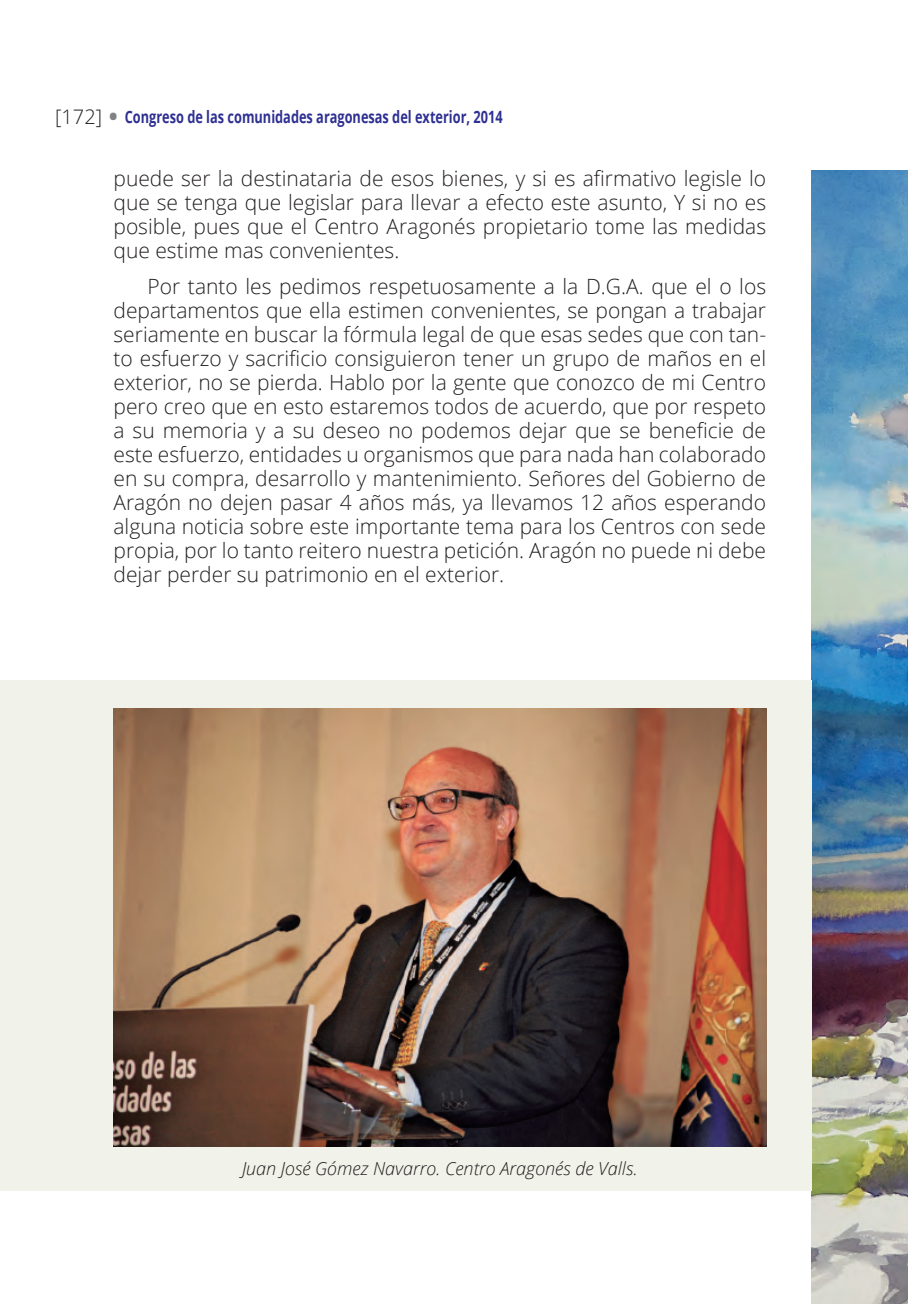
<style>
.page{position:relative;width:908px;height:1304px;background:#fff}
.page>*{position:absolute;margin:0;border:0;box-sizing:border-box;transform-origin:0 0}
.t1{font:300 21px/24px "Open Sans";color:#231f20;text-align:justify}
.t2{font:italic 300 18px "Open Sans";color:#231f20}
.t3{font:700 17px "Open Sans";color:#2e3092;scale:.75 1}
.s1{font-weight:300;font-size:20px;color:#231f20}
.s2{font-size:24px;color:#808285}
</style>
<div class="page">
<img style="left:811px;top:170px;width:97px;height:1134px">
<div style="left:0;top:680px;width:811px;height:511px;background:#f1f2e9"></div>
<img style="left:113px;top:709px;width:652px;height:438px">
<p class="t3" style="left:55px;top:105px;width:598px"><span class="s1">[172]</span> <span class="s2">•</span> Congreso de las comunidades aragonesas del exterior, 2014</p>
<p class="t1" style="left:113px;top:166px;width:654px">puede ser la destinataria de esos bienes, y si es afirmativo legisle lo que se tenga que legislar para llevar a efecto este asunto, Y si no es posible, pues que el Centro Aragonés propietario tome las medidas que estime mas convenientes.</p>
<p class="t1" style="left:113px;top:273px;width:654px;text-indent:34px">Por tanto les pedimos respetuosamente a la D.G.A. que el o los departamentos que ella estimen convenientes, se pongan a trabajar seriamente en buscar la fórmula legal de que esas sedes que con tan&shy;to esfuerzo y sacrificio consiguieron tener un grupo de maños en el exterior, no se pierda. Hablo por la gente que conozco de mi Centro pero creo que en esto estaremos todos de acuerdo, que por respeto a su memoria y a su deseo no podemos dejar que se beneficie de este esfuerzo, entidades u organismos que para nada han colaborado en su compra, desarrollo y mantenimiento. Señores del Gobierno de Aragón no dejen pasar 4 años más, ya llevamos 12 años esperando alguna noticia sobre este importante tema para los Centros con sede propia, por lo tanto reitero nuestra petición. Aragón no puede ni debe dejar perder su patrimonio en el exterior.</p>
<p class="t2" style="left:242px;top:1156px;width:397px">Juan José Gómez Navarro. Centro Aragonés de Valls.</p>
</div>
